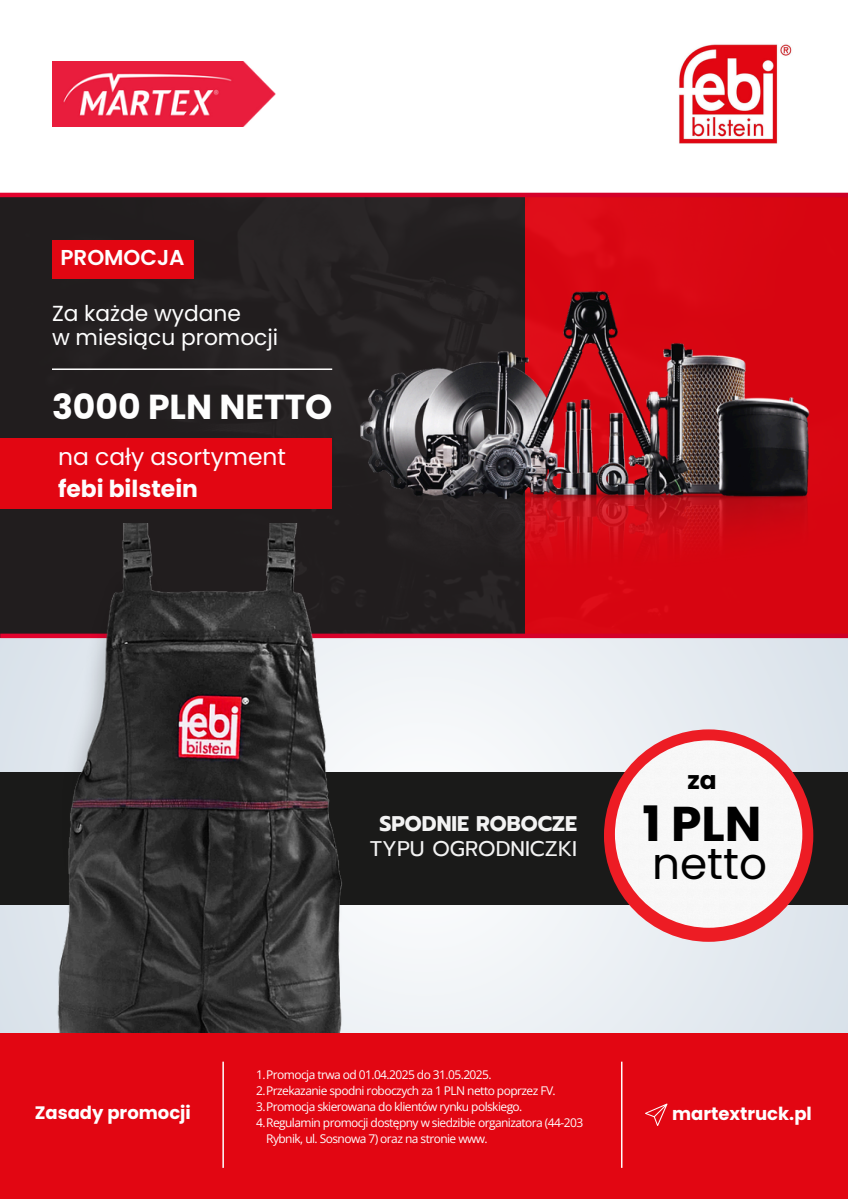
<style>
.page{position:relative;width:848px;height:1199px;background:#fff}
.page>*{position:absolute;margin:0;border:0;box-sizing:border-box;transform-origin:0 0}
.t1{font:700 48.8px "Poppins";color:#000}
.t2{font:43.8px "Poppins";color:#000}
.t3{font:700 34.6px "Poppins";color:#fefefe}
.t4{font:700 24.8px "Poppins";color:#000}
.t5{font:23.4px/31.6px "Poppins";color:#fefcfd}
.t6{font:21.8px "Poppins";color:#fefefe}
.t7{font:600 21.6px "Poppins";color:#fefefe}
.t8{font:21.2px "Prompt";color:#f3f3f3}
.t9{font:700 21.2px "Prompt";color:#f3f3f3}
.t10{font:700 18px "Poppins";color:#fefefe}
.t11{font:12px/16px "Open Sans";letter-spacing:-.045em;color:#fefefe}
.s1{font-weight:700}
</style>
<div class="page">
<img style="left:52px;top:62px;width:223px;height:64px">
<img style="left:0;top:197px;width:847px;height:436px">
<svg style="left:0;top:638px;width:848px;height:395px;fill:#ecf0f4"></svg>
<div style="left:0;top:1033px;width:848px;height:165px;background:#e20612"></div>
<hr style="left:222px;top:1061px;width:2px;height:106px;background:#fefefe">
<hr style="left:621px;top:1061px;width:1px;height:106px;background:#fefefe">
<div style="left:52px;top:240px;width:141px;height:38px;background:#e20612"></div>
<hr style="left:52px;top:368px;width:280px;height:2px;background:#fff">
<svg style="left:645px;top:1103px;width:22px;height:23px"></svg>
<div style="left:0;top:772px;width:847px;height:132px;background:#1a1a19"></div>
<div style="left:604px;top:729px;width:209px;height:212px;background:#ed1c24;border-radius:50%"></div>
<div style="left:615px;top:740px;width:187px;height:187px;background:#f7f7f7;border-radius:50%"></div>
<div style="left:0;top:438px;width:332px;height:71px;background:#e20612"></div>
<img style="left:679px;top:44px;width:113px;height:100px">
<img style="left:348px;top:288px;width:473px;height:282px">
<hr style="left:0;top:193px;width:848px;height:4px;background:#d8022a">
<div style="left:0;top:633px;width:848px;height:5px;background:#d30129"></div>
<img style="left:14px;top:524px;width:359px;height:508px">
<p class="t7" style="left:60px;top:243px;width:126px">PROMOCJA</p>
<p class="t6" style="left:52px;top:298px;width:190px">Za każde wydane</p>
<p class="t6" style="left:52px;top:322px;width:228px">w miesiącu promocji</p>
<p class="t3" style="left:52px;top:383px;width:282px">3000 PLN NETTO</p>
<h2 class="t5" style="left:58px;top:441px;width:229px">na cały asortyment <span class="s1">febi bilstein</span></h2>
<h4 class="t9" style="left:379px;top:808px;width:199px">SPODNIE ROBOCZE</h4>
<h1 class="t8" style="left:370px;top:832px;width:209px">TYPU OGRODNICZKI</h1>
<p class="t4" style="left:687px;top:763px;width:31px">za</p>
<p class="t1" style="left:642px;top:790px;width:120px">1 PLN</p>
<h6 class="t2" style="left:652px;top:832px;width:116px">netto</h6>
<p class="t10" style="left:35px;top:1100px;width:158px">Zasady promocji</p>
<p class="t11" style="left:256px;top:1066px;width:237px">1.Promocja trwa od 01.04.2025 do 31.05.2025.</p>
<h3 class="t11" style="left:256px;top:1082px;width:301px">2.Przekazanie spodni roboczych za 1 PLN netto poprzez FV.</h3>
<h5 class="t11" style="left:256px;top:1098px;width:268px">3.Promocja skierowana do klientów rynku polskiego.</h5>
<p class="t11" style="left:266px;top:1114px;width:318px;text-indent:-10px">4.Regulamin promocji dostępny w siedzibie organizatora (44-203<br>Rybnik, ul. Sosnowa 7) oraz na stronie www.</p>
<p class="t10" style="left:672px;top:1101px;width:141px">martextruck.pl</p>
</div>
